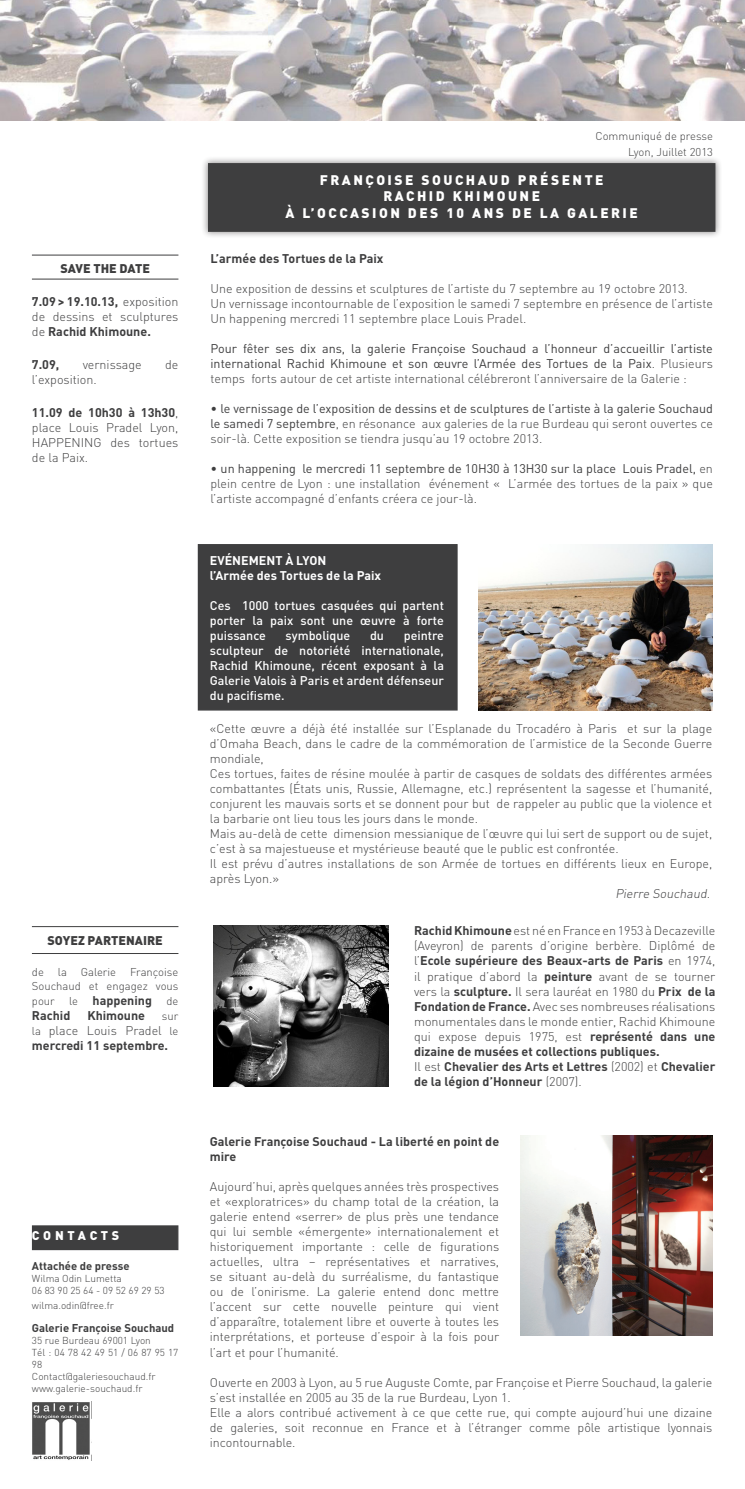
<style>
.page{position:relative;width:745px;height:1489px;background:#fff}
.page>*{position:absolute;margin:0;border:0;box-sizing:border-box;transform-origin:0 0}
.t1{font:900 13.75px "DIN";letter-spacing:.18em;color:#fff}
.t2{font:300 12.5px/15px "DIN";color:#3e3e3f;text-align:justify}
.t3{font:12.5px/15px "DIN";color:#3e3e3f;text-align:justify}
.t4{font:700 12.5px/15px "DIN";color:#3e3e3f}
.t5{font:500 12.5px/15px "DIN";color:#fff;text-align:justify}
.t6{font:700 12.5px "DIN";color:#fff}
.t7{font:900 12.5px "DIN";color:#3e3e3f}
.t8{font:italic 300 12.5px "DIN";color:#3e3e3f}
.t9{font:900 12.5px "DIN";letter-spacing:.3em;color:#fff}
.t10{font:300 11.25px/13.5px "DIN";color:#3e3e3f}
.t11{font:700 11.25px "DIN";color:#3e3e3f}
.t12{font:300 10px/12px "DIN";color:#3e3e3f}
.s1{font-weight:700}
.s2{font-weight:300;font-size:11.25px}
.s3{font-weight:300}
.s4{font-weight:400}
</style>
<div class="page">
<div style="left:201px;top:156px;width:521px;height:82px;background:#231f20;opacity:.5"></div>
<div style="left:208px;top:163px;width:507px;height:69px;background:#3e3e3f"></div>
<img style="left:213px;top:925px;width:175px;height:161px">
<div style="left:198px;top:544px;width:259px;height:166px;background:#3e3e3f"></div>
<img style="left:478px;top:544px;width:233px;height:166px">
<img style="left:0;top:0;width:744px;height:120px">
<img style="left:520px;top:1135px;width:191px;height:199px">
<div style="left:32px;top:1225px;width:146px;height:24px;background:#3e3e3f;border:1px solid #3e3e3f"></div>
<hr style="left:32px;top:926px;width:146px;height:1px;background:#3e3e3f">
<hr style="left:32px;top:953px;width:146px;height:1px;background:#3e3e3f">
<hr style="left:32px;top:255px;width:146px;height:1px;background:#3e3e3f">
<hr style="left:32px;top:279px;width:146px;height:1px;background:#3e3e3f">
<img style="left:32px;top:1402px;width:58px;height:58px">
<p class="t7" style="left:60px;top:260px;width:91px">SAVE THE DATE</p>
<p class="t2" style="left:32px;top:294px;width:148px"><span class="s1">7.09 &gt; 19.10.13,</span> exposition de dessins et sculptures de <span class="s1">Rachid Khimoune.</span></p>
<p class="t4" style="left:32px;top:357px;width:29px">7.09,</p>
<p class="t2" style="left:83px;top:357px;width:61px">vernissage</p>
<p class="t2" style="left:165px;top:357px;width:15px">de</p>
<p class="t2" style="left:32px;top:372px;width:66px">l’exposition.</p>
<p class="t2" style="left:32px;top:405px;width:148px"><span class="s1">11.09 de 10h30 à 13h30</span>, place Louis Pradel Lyon, HAPPENING des tortues de la Paix.</p>
<p class="t7" style="left:48px;top:932px;width:117px">SOYEZ PARTENAIRE</p>
<p class="t10" style="left:32px;top:965px;width:148px">de la Galerie Françoise<br>Souchaud et engagez vous</p>
<p class="t10" style="left:32px;top:994px;width:24px">pour</p>
<p class="t4" style="left:69px;top:992px;width:84px"><span class="s2">le</span> happening</p>
<p class="t10" style="left:166px;top:994px;width:13px">de</p>
<p class="t4" style="left:32px;top:1007px;width:40px">Rachid</p>
<p class="t4" style="left:87px;top:1007px;width:59px">Khimoune</p>
<p class="t10" style="left:162px;top:1009px;width:18px">sur</p>
<p class="t4" style="left:32px;top:1022px;width:148px"><span class="s2">la</span> <span class="s3">place Louis Pradel</span> <span class="s2">le </span>mercredi 11 septembre.</p>
<p class="t9" style="left:32px;top:1227px;width:89px">CONTACTS</p>
<p class="t11" style="left:32px;top:1258px;width:99px">Attachée de presse</p>
<p class="t12" style="left:32px;top:1272px;width:91px">Wilma Odin Lumetta</p>
<p class="t12" style="left:32px;top:1284px;width:134px">06 83 90 25 64 - 09 52 69 29 53</p>
<p class="t12" style="left:32px;top:1299px;width:83px">wilma.odin@free.fr</p>
<p class="t11" style="left:32px;top:1320px;width:144px">Galerie Françoise Souchaud</p>
<p class="t12" style="left:32px;top:1333px;width:120px">35 rue Burdeau 69001 Lyon</p>
<p class="t12" style="left:32px;top:1345px;width:148px">Tél : 04 78 42 49 51 / 06 87 95 17<br>98</p>
<p class="t12" style="left:32px;top:1369px;width:125px">Contact@galeriesouchaud.fr</p>
<p class="t12" style="left:32px;top:1381px;width:112px">www.galerie-souchaud.fr</p>
<p class="t10" style="left:595px;top:129px;width:119px">Communiqué de presse</p>
<p class="t10" style="left:627px;top:145px;width:86px">Lyon, Juillet 2013</p>
<p class="t1" style="left:319px;top:170px;width:285px">FRANÇOISE SOUCHAUD PRÉSENTE</p>
<p class="t1" style="left:383px;top:187px;width:158px">RACHID KHIMOUNE</p>
<p class="t1" style="left:285px;top:203px;width:353px">À L’OCCASION DES 10 ANS DE LA GALERIE</p>
<p class="t4" style="left:210px;top:250px;width:174px">L’armée des Tortues de la Paix</p>
<p class="t2" style="left:210px;top:280px;width:478px">Une exposition de dessins et sculptures de l’artiste du 7 septembre au 19 octobre 2013.</p>
<p class="t2" style="left:210px;top:295px;width:503px">Un vernissage incontournable de l’exposition le samedi 7 septembre en présence de l’artiste</p>
<p class="t2" style="left:210px;top:310px;width:317px">Un happening mercredi 11 septembre place Louis Pradel.</p>
<p class="t3" style="left:210px;top:340px;width:503px">Pour fêter ses dix ans, la galerie Françoise Souchaud a l’honneur d’accueillir l’artiste international Rachid Khimoune et son œuvre l’Armée des Tortues de la Paix<span class="s3">. Plusieurs temps forts autour de cet artiste international célébreront l’anniversaire de la Galerie :</span></p>
<p class="t2" style="left:210px;top:400px;width:503px">• <span class="s4">le vernissage de l’exposition de dessins et de sculptures de l’artiste à la galerie Souchaud le samedi 7 septembre</span>, en résonance aux galeries de la rue Burdeau qui seront ouvertes ce soir-là. Cette exposition se tiendra jusqu’au 19 octobre 2013.</p>
<p class="t2" style="left:210px;top:460px;width:503px">• <span class="s4">un happening le mercredi 11 septembre de 10H30 à 13H30 sur la place Louis Pradel,</span> en plein centre de Lyon : une installation événement « L’armée des tortues de la paix » que l’artiste accompagné d’enfants créera ce jour-là.</p>
<p class="t6" style="left:210px;top:552px;width:118px">EVÉNEMENT À LYON</p>
<p class="t6" style="left:210px;top:567px;width:173px">l’Armée des Tortues de la Paix</p>
<p class="t5" style="left:210px;top:597px;width:235px">Ces 1000 tortues casquées qui partent porter la paix sont une œuvre à forte puissance</p>
<p class="t5" style="left:210px;top:627px;width:235px;text-indent:194px">peintre sculpteur de notoriété internationale, Rachid Khimoune, récent exposant à la Galerie Valois à Paris et ardent défenseur du pacifisme.</p>
<p class="t2" style="left:210px;top:721px;width:503px">«Cette œuvre a déjà été installée sur l’Esplanade du Trocadéro à Paris et sur la plage d’Omaha Beach, dans le cadre de la commémoration de l’armistice de la Seconde Guerre mondiale,</p>
<p class="t2" style="left:210px;top:766px;width:503px">Ces tortues, faites de résine moulée à partir de casques de soldats des différentes armées combattantes (États unis, Russie, Allemagne, etc.) représentent la sagesse et l’humanité, conjurent les mauvais sorts et se donnent pour but de rappeler au public que la violence et la barbarie ont lieu tous les jours dans le monde.</p>
<p class="t2" style="left:210px;top:826px;width:503px">Mais au-delà de cette dimension messianique de l’œuvre qui lui sert de support ou de sujet, c’est à sa majestueuse et mystérieuse beauté que le public est confrontée.</p>
<p class="t2" style="left:210px;top:856px;width:503px">Il est prévu d’autres installations de son Armée de tortues en différents lieux en Europe,</p>
<p class="t2" style="left:210px;top:871px;width:71px">après Lyon.»</p>
<p class="t8" style="left:615px;top:886px;width:99px">Pierre Souchaud.</p>
<p class="t5" style="left:285px;top:627px;width:66px">symbolique</p>
<p class="t5" style="left:370px;top:627px;width:16px">du</p>
<p class="t2" style="left:414px;top:923px;width:303px"><span class="s1">Rachid Khimoune</span> est né en France en 1953 à Decazeville (Aveyron) de parents d’origine berbère. Diplômé de l’<span class="s1">Ecole supérieure des Beaux-arts de Paris</span> en 1974, il pratique d’abord la <span class="s1">peinture</span> avant de se tourner vers la <span class="s1">sculpture.</span> Il sera lauréat en 1980 du <span class="s1">Prix de la Fondation de France.</span> Avec ses nombreuses réalisations monumentales dans le monde entier, Rachid Khimoune qui expose depuis 1975, est <span class="s1">représenté dans une dizaine de musées et collections publiques.</span></p>
<p class="t4" style="left:414px;top:1057px;width:303px"><span class="s3">Il est</span> Chevalier des Arts et Lettres <span class="s3">(2002) et</span> Chevalier de la légion d’Honneur <span class="s3">(2007).</span></p>
<p class="t4" style="left:210px;top:1133px;width:290px">Galerie Françoise Souchaud - La liberté en point de mire</p>
<p class="t2" style="left:210px;top:1178px;width:290px">Aujourd’hui, après quelques années très prospectives et «exploratrices» du champ total de la création, la galerie entend «serrer» de plus près une tendance qui lui semble «émergente» internationalement et historiquement importante : celle de figurations actuelles, ultra – représentatives et narratives, se situant au-delà du surréalisme, du fantastique ou de l’onirisme. La galerie entend donc mettre l’accent sur cette nouvelle peinture qui vient d’apparaître, totalement libre et ouverte à toutes les interprétations, et porteuse d’espoir à la fois pour l’art et pour l’humanité.</p>
<p class="t2" style="left:210px;top:1374px;width:503px">Ouverte en 2003 à Lyon, au 5 rue Auguste Comte, par Françoise et Pierre Souchaud, la galerie s’est installée en 2005 au 35 de la rue Burdeau, Lyon 1.</p>
<p class="t2" style="left:210px;top:1404px;width:503px">Elle a alors contribué activement à ce que cette rue, qui compte aujourd’hui une dizaine de galeries, soit reconnue en France et à l’étranger comme pôle artistique lyonnais incontournable.</p>
</div>
